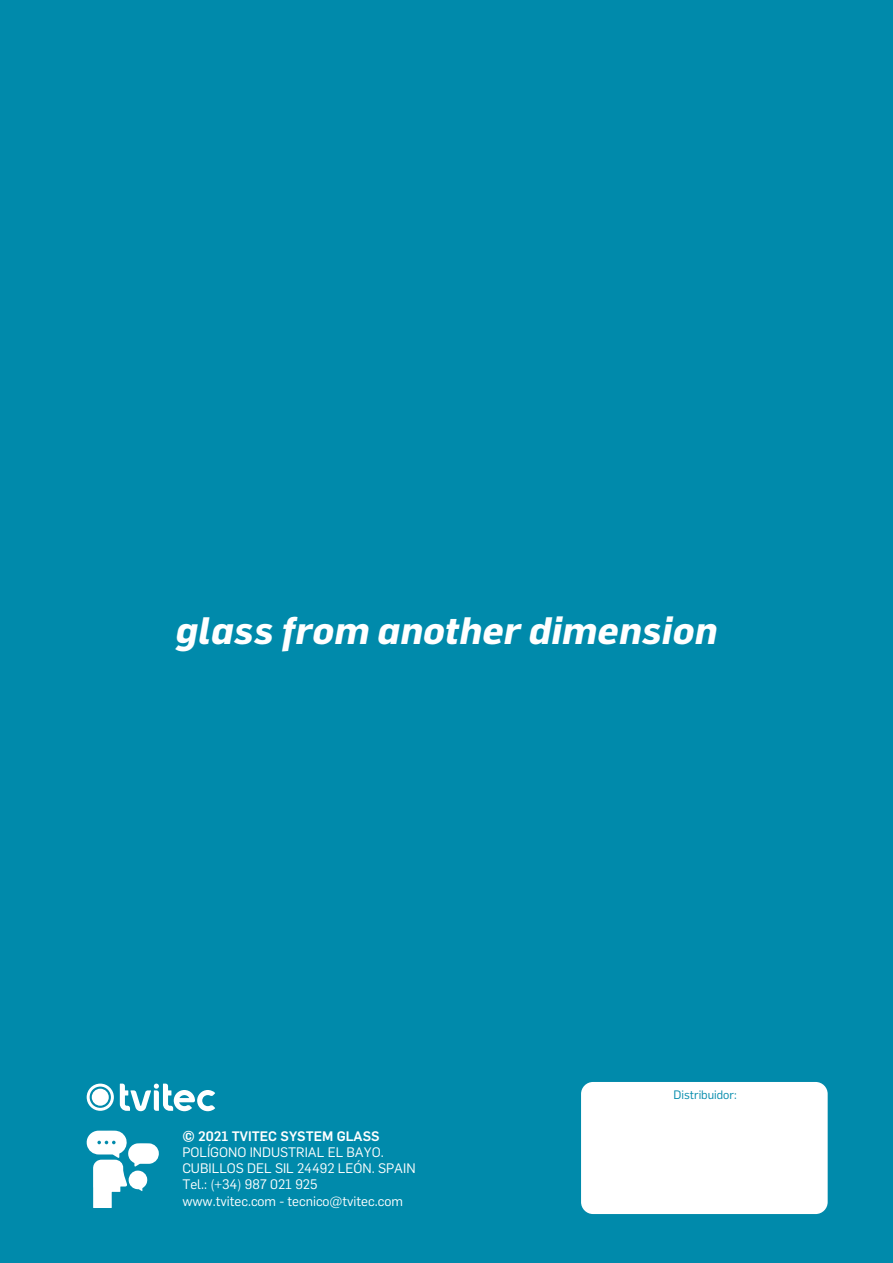
<style>
.page{position:relative;width:893px;height:1263px;background:#008aab}
.page>*{position:absolute;margin:0;border:0;box-sizing:border-box;transform-origin:0 0}
.t1{font:italic 700 37.5px "Flama";letter-spacing:.01em;color:#fff}
.t2{font:13.5px/16.2px "Flama";color:#fff}
.t3{font:500 13.5px "Flama";color:#fff}
.t4{font:12px "Flama";color:#008aab}
</style>
<div class="page">
<div style="left:581px;top:1082px;width:247px;height:132px;background:#fff;border-radius:12px"></div>
<svg style="left:86px;top:1130px;width:73px;height:78px"></svg>
<svg style="left:87px;top:1083px;width:27px;height:28px"></svg>
<div style="left:92px;top:1089px;width:17px;height:17px;background:#fff;border-radius:50%"></div>
<svg style="left:120px;top:1083px;width:95px;height:29px"></svg>
<h1 class="t1" style="left:175px;top:603px;width:543px">glass from another dimension</h1>
<p class="t3" style="left:182px;top:1126px;width:199px">© 2021 TVITEC SYSTEM GLASS</p>
<p class="t2" style="left:182px;top:1143px;width:235px">POLÍGONO INDUSTRIAL EL BAYO.<br>CUBILLOS DEL SIL 24492 LEÓN. SPAIN<br>Tel.: (+34) 987 021 925<br>www.tvitec.com - tecnico@tvitec.com</p>
<p class="t4" style="left:674px;top:1086px;width:65px">Distribuidor:</p>
</div>
